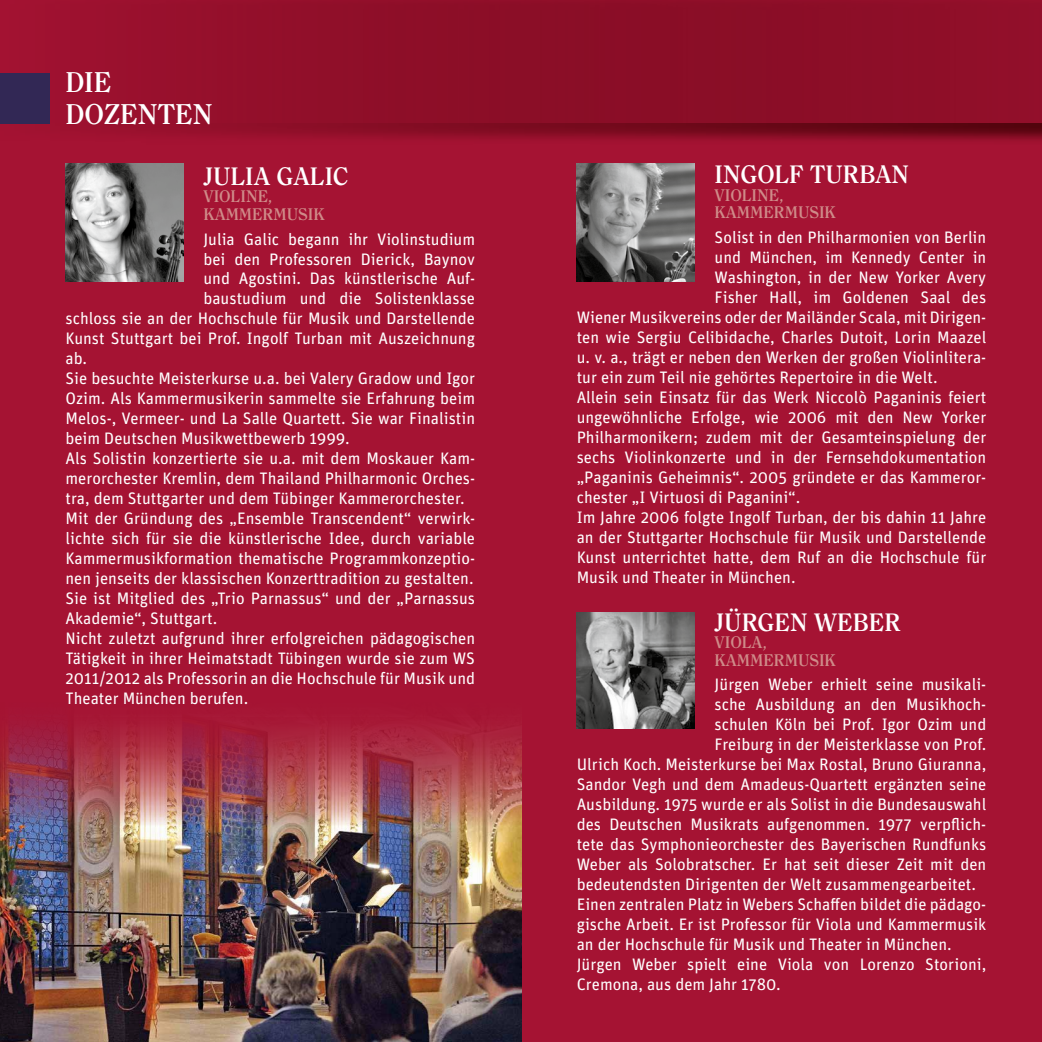
<style>
.page{position:relative;width:1042px;height:1042px;background:#a51333}
.page>*{position:absolute;margin:0;border:0;box-sizing:border-box;transform-origin:0 0}
.t1{font:700 29.75px/31.5px "Clearface";color:#fff}
.t2{font:700 26.25px "Clearface";color:#fff}
.t3{font:700 17.5px/17.5px "Clearface";color:#cf8b89}
.t4{font:16.62px "Unit";color:#fff}
</style>
<div class="page">
<svg style="left:106px;top:123px;width:936px;height:18px"></svg>
<div style="left:0;top:0;width:1042px;height:123px;background:linear-gradient(to right,#98102d,#880d26)"></div>
<img style="left:0;top:724px;width:521px;height:318px">
<div style="left:0;top:73px;width:50px;height:51px;background:#322855"></div>
<img style="left:65px;top:164px;width:119px;height:118px">
<img style="left:577px;top:612px;width:118px;height:117px">
<img style="left:577px;top:164px;width:118px;height:118px">
<h1 class="t1" style="left:65px;top:66px;width:149px">DIE<br>DOZENTEN</h1>
<h2 class="t2" style="left:203px;top:160px;width:146px">JULIA GALIC</h2>
<p class="t3" style="left:203px;top:187px;width:123px">VIOLINE,<br>KAMMERMUSIK</p>
<p class="t4" style="left:203px;top:229px;width:273px">Julia Galic begann ihr Violinstudium</p>
<p class="t4" style="left:203px;top:249px;width:273px">bei den Professoren Dierick, Baynov</p>
<p class="t4" style="left:203px;top:269px;width:273px">und Agostini. Das künstlerische Auf-</p>
<p class="t4" style="left:203px;top:289px;width:273px">baustudium und die Solistenklasse</p>
<p class="t4" style="left:65px;top:309px;width:411px">schloss sie an der Hochschule für Musik und Darstellende</p>
<p class="t4" style="left:65px;top:329px;width:411px">Kunst Stuttgart bei Prof. Ingolf Turban mit Auszeichnung</p>
<p class="t4" style="left:65px;top:349px;width:23px">ab.</p>
<p class="t4" style="left:65px;top:369px;width:411px">Sie besuchte Meisterkurse u.a. bei Valery Gradow und Igor</p>
<p class="t4" style="left:65px;top:389px;width:411px">Ozim. Als Kammermusikerin sammelte sie Erfahrung beim</p>
<p class="t4" style="left:65px;top:409px;width:411px">Melos-, Vermeer- und La Salle Quartett. Sie war Finalistin</p>
<p class="t4" style="left:65px;top:428px;width:286px">beim Deutschen Musikwettbewerb 1999.</p>
<p class="t4" style="left:65px;top:448px;width:411px">Als Solistin konzertierte sie u.a. mit dem Moskauer Kam-</p>
<p class="t4" style="left:65px;top:468px;width:411px">merorchester Kremlin, dem Thailand Philharmonic Orches-</p>
<p class="t4" style="left:65px;top:488px;width:401px">tra, dem Stuttgarter und dem Tübinger Kammerorchester.</p>
<p class="t4" style="left:65px;top:508px;width:411px">Mit der Gründung des „Ensemble Transcendent“ verwirk-</p>
<p class="t4" style="left:65px;top:528px;width:411px">lichte sich für sie die künstlerische Idee, durch variable</p>
<p class="t4" style="left:65px;top:548px;width:411px">Kammermusikformation thematische Programmkonzeptio-</p>
<p class="t4" style="left:65px;top:568px;width:410px">nen jenseits der klassischen Konzerttradition zu gestalten.</p>
<p class="t4" style="left:65px;top:588px;width:411px">Sie ist Mitglied des „Trio Parnassus“ und der „Parnassus</p>
<p class="t4" style="left:65px;top:608px;width:153px">Akademie“, Stuttgart.</p>
<p class="t4" style="left:65px;top:628px;width:411px">Nicht zuletzt aufgrund ihrer erfolgreichen pädagogischen</p>
<p class="t4" style="left:65px;top:648px;width:411px">Tätigkeit in ihrer Heimatstadt Tübingen wurde sie zum WS</p>
<p class="t4" style="left:65px;top:668px;width:411px">2011/2012 als Professorin an die Hochschule für Musik und</p>
<p class="t4" style="left:65px;top:688px;width:184px">Theater München berufen.</p>
<h2 class="t2" style="left:714px;top:159px;width:196px">INGOLF TURBAN</h2>
<p class="t3" style="left:714px;top:186px;width:123px">VIOLINE,<br>KAMMERMUSIK</p>
<p class="t4" style="left:714px;top:228px;width:273px">Solist in den Philharmonien von Berlin</p>
<p class="t4" style="left:714px;top:248px;width:273px">und München, im Kennedy Center in</p>
<p class="t4" style="left:714px;top:268px;width:273px">Washington, in der New Yorker Avery</p>
<p class="t4" style="left:714px;top:288px;width:273px">Fisher Hall, im Goldenen Saal des</p>
<p class="t4" style="left:577px;top:308px;width:411px">Wiener Musikvereins oder der Mailänder Scala, mit Dirigen-</p>
<p class="t4" style="left:577px;top:327px;width:411px">ten wie Sergiu Celibidache, Charles Dutoit, Lorin Maazel</p>
<p class="t4" style="left:577px;top:347px;width:411px">u. v. a., trägt er neben den Werken der großen Violinlitera-</p>
<p class="t4" style="left:577px;top:367px;width:362px">tur ein zum Teil nie gehörtes Repertoire in die Welt.</p>
<p class="t4" style="left:577px;top:387px;width:411px">Allein sein Einsatz für das Werk Niccolò Paganinis feiert</p>
<p class="t4" style="left:577px;top:407px;width:411px">ungewöhnliche Erfolge, wie 2006 mit den New Yorker</p>
<p class="t4" style="left:577px;top:427px;width:411px">Philharmonikern; zudem mit der Gesamteinspielung der</p>
<p class="t4" style="left:577px;top:447px;width:411px">sechs Violinkonzerte und in der Fernsehdokumentation</p>
<p class="t4" style="left:577px;top:467px;width:411px">„Paganinis Geheimnis“. 2005 gründete er das Kammeror-</p>
<p class="t4" style="left:577px;top:487px;width:225px">chester „I Virtuosi di Paganini“.</p>
<p class="t4" style="left:577px;top:507px;width:411px">Im Jahre 2006 folgte Ingolf Turban, der bis dahin 11 Jahre</p>
<p class="t4" style="left:577px;top:527px;width:411px">an der Stuttgarter Hochschule für Musik und Darstellende</p>
<p class="t4" style="left:577px;top:547px;width:411px">Kunst unterrichtet hatte, dem Ruf an die Hochschule für</p>
<p class="t4" style="left:577px;top:567px;width:220px">Musik und Theater in München.</p>
<h2 class="t2" style="left:714px;top:606px;width:188px">JÜRGEN WEBER</h2>
<p class="t3" style="left:714px;top:633px;width:123px">VIOLA,<br>KAMMERMUSIK</p>
<p class="t4" style="left:714px;top:675px;width:273px">Jürgen Weber erhielt seine musikali-</p>
<p class="t4" style="left:714px;top:695px;width:273px">sche Ausbildung an den Musikhoch-</p>
<p class="t4" style="left:714px;top:715px;width:273px">schulen Köln bei Prof. Igor Ozim und</p>
<p class="t4" style="left:714px;top:735px;width:273px">Freiburg in der Meisterklasse von Prof.</p>
<p class="t4" style="left:577px;top:755px;width:411px">Ulrich Koch. Meisterkurse bei Max Rostal, Bruno Giuranna,</p>
<p class="t4" style="left:577px;top:774px;width:411px">Sandor Vegh und dem Amadeus-Quartett ergänzten seine</p>
<p class="t4" style="left:577px;top:794px;width:411px">Ausbildung. 1975 wurde er als Solist in die Bundesauswahl</p>
<p class="t4" style="left:577px;top:814px;width:411px">des Deutschen Musikrats aufgenommen. 1977 verpflich-</p>
<p class="t4" style="left:577px;top:834px;width:411px">tete das Symphonieorchester des Bayerischen Rundfunks</p>
<p class="t4" style="left:577px;top:854px;width:411px">Weber als Solobratscher. Er hat seit dieser Zeit mit den</p>
<p class="t4" style="left:577px;top:874px;width:401px">bedeutendsten Dirigenten der Welt zusammengearbeitet.</p>
<p class="t4" style="left:577px;top:894px;width:411px">Einen zentralen Platz in Webers Schaffen bildet die pädago-</p>
<p class="t4" style="left:577px;top:914px;width:411px">gische Arbeit. Er ist Professor für Viola und Kammermusik</p>
<p class="t4" style="left:577px;top:934px;width:377px">an der Hochschule für Musik und Theater in München.</p>
<p class="t4" style="left:577px;top:954px;width:411px">Jürgen Weber spielt eine Viola von Lorenzo Storioni,</p>
<p class="t4" style="left:577px;top:974px;width:206px">Cremona, aus dem Jahr 1780.</p>
</div>
